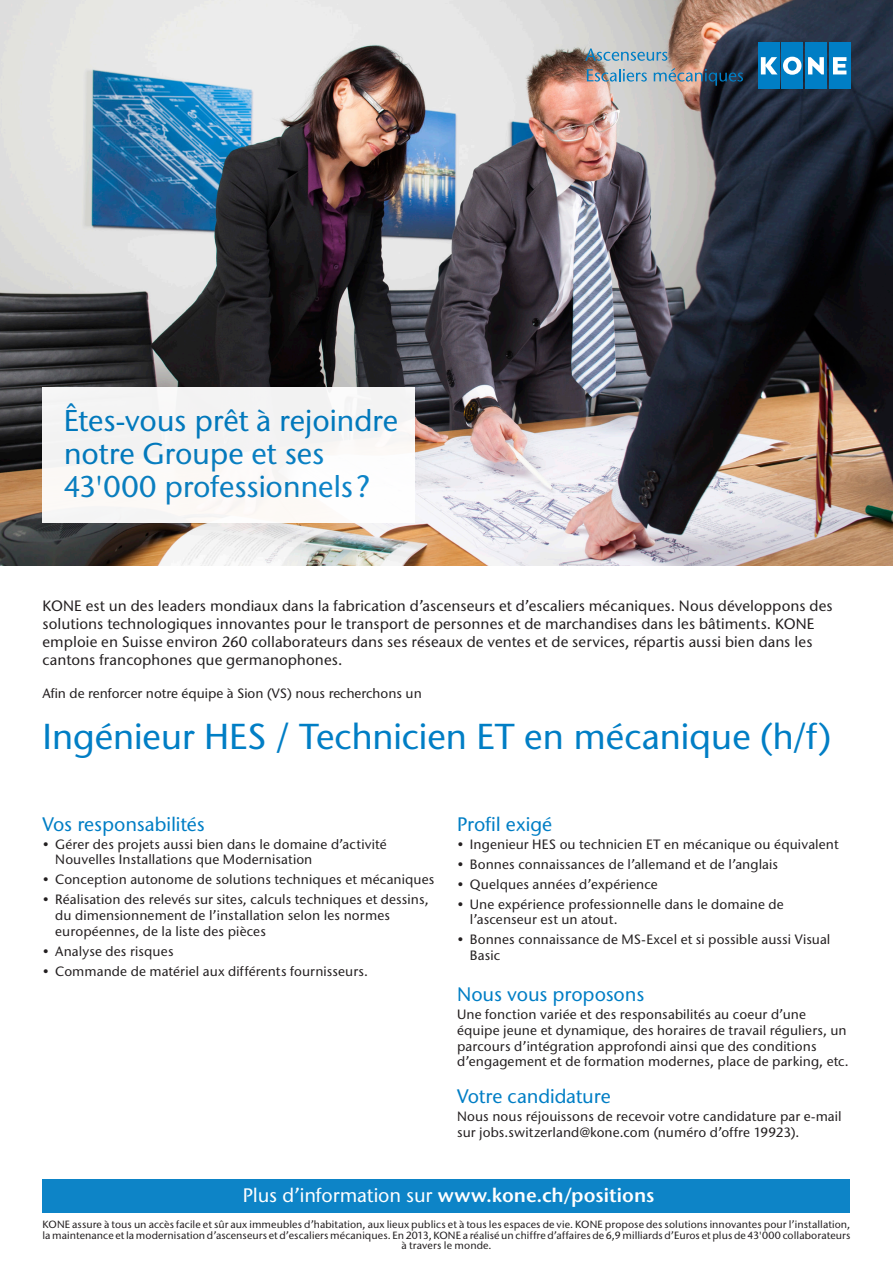
<style>
.page{position:relative;width:893px;height:1263px;background:#fff}
.page>*{position:absolute;margin:0;border:0;box-sizing:border-box;transform-origin:0 0}
.Position_name{font:500 36px "Stone Sans ITC Std";letter-spacing:-.005em;color:#007ec5}
.t1{font:500 30px/33px "Stone Sans ITC Std";letter-spacing:-.01em;color:#007ec5}
.Subtitle{font:500 19.5px "Stone Sans ITC Std";letter-spacing:-.005em;color:#007ec5}
.t2{font:600 19.5px "Stone Sans ITC Std";letter-spacing:-.005em;color:#fff}
.Intro{font:500 15px/18px "Stone Sans ITC Std";letter-spacing:.005em;color:#231f20}
.Bullet_text{font:500 13.5px/15.8px "Stone Sans ITC Std";letter-spacing:.01em;color:#231f20}
.Intro-2{font:500 13.5px "Stone Sans ITC Std";color:#231f20}
.Disclaimer{font:500 10.5px/10.5px "Stone Sans ITC Std";letter-spacing:.01em;color:#231f20;text-align:center}
.s1{font-weight:500}
</style>
<div class="page">
<img style="left:0;top:0;width:893px;height:566px">
<div style="left:43px;top:387px;width:372px;height:136px;background:#f7f6f5"></div>
<div style="left:43px;top:1179px;width:807px;height:33px;background:#0d84c7"></div>
<div style="left:758px;top:43px;width:21px;height:46px;background:#007ec5"></div>
<svg style="left:761px;top:57px;width:16px;height:17px"></svg>
<div style="left:805px;top:43px;width:22px;height:46px;background:#007ec5"></div>
<svg style="left:808px;top:57px;width:16px;height:17px"></svg>
<div style="left:781px;top:43px;width:22px;height:46px;background:#007ec5"></div>
<svg style="left:783px;top:57px;width:18px;height:18px"></svg>
<div style="left:829px;top:43px;width:21px;height:46px;background:#007ec5"></div>
<svg style="left:833px;top:57px;width:13px;height:17px"></svg>
<svg style="left:585px;top:48px;width:82px;height:13px"></svg>
<svg style="left:587px;top:69px;width:60px;height:13px"></svg>
<svg style="left:654px;top:68px;width:89px;height:18px;background:#6a7682"></svg>
<h2 class="t1" style="left:64px;top:404px;width:336px">Êtes-vous prêt à rejoindre notre Groupe et ses<br>43'000 professionnels?</h2>
<p class="Intro" style="left:43px;top:596px;width:792px">KONE est un des leaders mondiaux dans la fabrication d’ascenseurs et d’escaliers mécaniques. Nous développons des solutions technologiques innovantes pour le transport de personnes et de marchandises dans les bâtiments. KONE emploie en Suisse environ 260 collaborateurs dans ses réseaux de ventes et de services, répartis aussi bien dans les cantons francophones que germanophones.</p>
<p class="Intro-2" style="left:43px;top:685px;width:381px">Afin de renforcer notre équipe à Sion (VS) nous recherchons un</p>
<p class="Position_name" style="left:43px;top:715px;width:790px">Ingénieur HES / Technicien ET en mécanique (h/f)</p>
<p class="Subtitle" style="left:43px;top:812px;width:164px">Vos responsabilités</p>
<p class="Bullet_text" style="left:55px;top:836px;width:333px;text-indent:-13px">• Gérer des projets aussi bien dans le domaine d’activité<br>Nouvelles Installations que Modernisation</p>
<p class="Bullet_text" style="left:43px;top:872px;width:393px">• Conception autonome de solutions techniques et mécaniques</p>
<p class="Bullet_text" style="left:55px;top:892px;width:375px;text-indent:-13px">• Réalisation des relevés sur sites, calculs techniques et dessins, du dimensionnement de l’installation selon les normes européennes, de la liste des pièces</p>
<p class="Bullet_text" style="left:43px;top:943px;width:133px">• Analyse des risques</p>
<p class="Bullet_text" style="left:43px;top:963px;width:327px">• Commande de matériel aux différents fournisseurs.</p>
<p class="Subtitle" style="left:457px;top:812px;width:96px">Profil exigé</p>
<p class="Bullet_text" style="left:457px;top:836px;width:383px">• Ingenieur HES ou technicien ET en mécanique ou équivalent</p>
<p class="Bullet_text" style="left:457px;top:856px;width:322px">• Bonnes connaissances de l’allemand et de l’anglais</p>
<p class="Bullet_text" style="left:457px;top:876px;width:202px">• Quelques années d’expérience</p>
<p class="Bullet_text" style="left:470px;top:896px;width:315px;text-indent:-13px">• Une expérience professionnelle dans le domaine de l’ascenseur est un atout.</p>
<p class="Bullet_text" style="left:470px;top:932px;width:362px;text-indent:-13px">• Bonnes connaissance de MS-Excel et si possible aussi Visual<br>Basic</p>
<p class="Subtitle" style="left:457px;top:982px;width:189px">Nous vous proposons</p>
<p class="Bullet_text" style="left:457px;top:1006px;width:393px">Une fonction variée et des responsabilités au coeur d’une équipe jeune et dynamique, des horaires de travail réguliers, un parcours d’intégration approfondi ainsi que des conditions d’engagement et de formation modernes, place de parking, etc.</p>
<p class="Subtitle" style="left:457px;top:1084px;width:155px">Votre candidature</p>
<p class="Bullet_text" style="left:457px;top:1108px;width:386px">Nous nous réjouissons de recevoir votre candidature par e-mail sur jobs.switzerland@kone.com (numéro d’offre 19923).</p>
<h3 class="t2" style="left:243px;top:1182px;width:413px"><span class="s1">Plus d’information sur</span> www.kone.ch/positions</h3>
<p class="Disclaimer" style="left:43px;top:1219px;width:809px">KONE assure à tous un accès facile et sûr aux immeubles d’habitation, aux lieux publics et à tous les espaces de vie. KONE propose des solutions innovantes pour l’installation, la maintenance et la modernisation d’ascenseurs et d’escaliers mécaniques. En 2013, KONE a réalisé un chiffre d’affaires de 6,9 milliards d’Euros et plus de 43'000 collaborateurs à travers le monde.</p>
</div>
